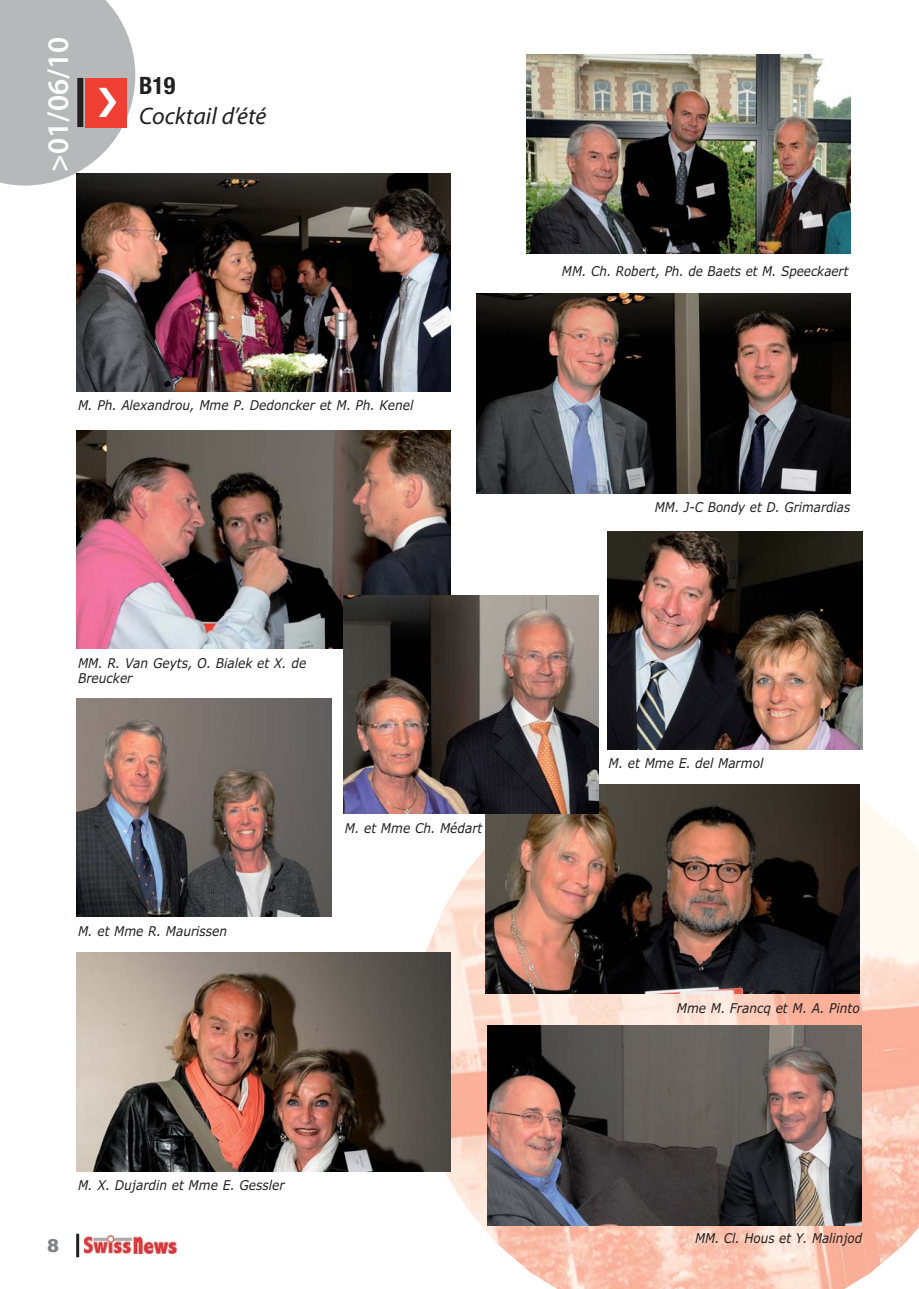
<style>
.page{position:relative;width:919px;height:1289px;background:#fff}
.page>*{position:absolute;margin:0;border:0;box-sizing:border-box;transform-origin:0 0}
.t1{font:600 30px "Myriad Pro";color:#fff}
.t2{font:italic 24px "Myriad Pro";color:#231f20}
.t3{font:700 condensed 24px "Helvetica Neue";color:#231f20}
.t4{font:900 18px "Arial";color:#808285}
.t5{font:italic 13.5px/15px "Verdana";color:#231f20;scale:.9 1}
.t6{font:italic 13.5px "Verdana";color:#231f20;scale:.89 1}
</style>
<div class="page">
<img style="left:412px;top:785px;width:506px;height:503px">
<img style="left:77px;top:953px;width:374px;height:217px">
<img style="left:77px;top:698px;width:255px;height:218px">
<img style="left:77px;top:430px;width:374px;height:218px">
<hr style="left:76px;top:1233px;width:3px;height:24px;background:#231f20">
<svg style="left:84px;top:1253px;width:93px;height:1px"></svg>
<img style="left:84px;top:1235px;width:93px;height:18px">
<img style="left:487px;top:1025px;width:374px;height:200px">
<img style="left:476px;top:294px;width:374px;height:200px">
<svg style="left:0;top:0;width:135px;height:185px;background:#bebfc1"></svg>
<div style="left:13px;top:13px;width:19px;height:42px;background:#b6b8ba"></div>
<div style="left:85px;top:78px;width:42px;height:49px;background:#ef3e33"></div>
<div style="left:77px;top:78px;width:6px;height:49px;background:#231f20"></div>
<img style="left:485px;top:784px;width:374px;height:209px">
<img style="left:526px;top:54px;width:324px;height:200px">
<img style="left:343px;top:595px;width:255px;height:218px">
<img style="left:607px;top:531px;width:255px;height:218px">
<img style="left:77px;top:173px;width:374px;height:218px">
<h1 class="t1" style="left:40px;top:171px;width:136px;rotate:-90deg">&gt;01/06/10</h1>
<h2 class="t3" style="left:139px;top:72px;width:38px">B19</h2>
<h2 class="t2" style="left:98px;top:102px;width:170px"><sup>❯</sup> Cocktail d’été</h2>
<p class="t5" style="left:78px;top:398px;width:374px">M. Ph. Alexandrou, Mme P. Dedoncker et M. Ph. Kenel</p>
<p class="t5" style="left:78px;top:655px;width:255px">MM. R. Van Geyts, O. Bialek et X. de<br>Breucker</p>
<p class="t5" style="left:78px;top:923px;width:167px">M. et Mme R. Maurissen</p>
<p class="t5" style="left:345px;top:820px;width:154px">M. et Mme Ch. Médart</p>
<h3 class="t4" style="left:47px;top:1235px;width:14px">8</h3>
<p class="t5" style="left:78px;top:1177px;width:231px">M. X. Dujardin et Mme E. Gessler</p>
<p class="t6" style="left:562px;top:263px;width:323px">MM. Ch. Robert, Ph. de Baets et M. Speeckaert</p>
<p class="t6" style="left:654px;top:499px;width:221px">MM. J-C Bondy et D. Grimardias</p>
<p class="t5" style="left:608px;top:756px;width:173px">M. et Mme E. del Marmol</p>
<p class="t5" style="left:676px;top:1001px;width:205px">Mme M. Francq et M. A. Pinto</p>
<p class="t6" style="left:695px;top:1229px;width:189px">MM. Cl. Hous et Y. Malinjod</p>
</div>
